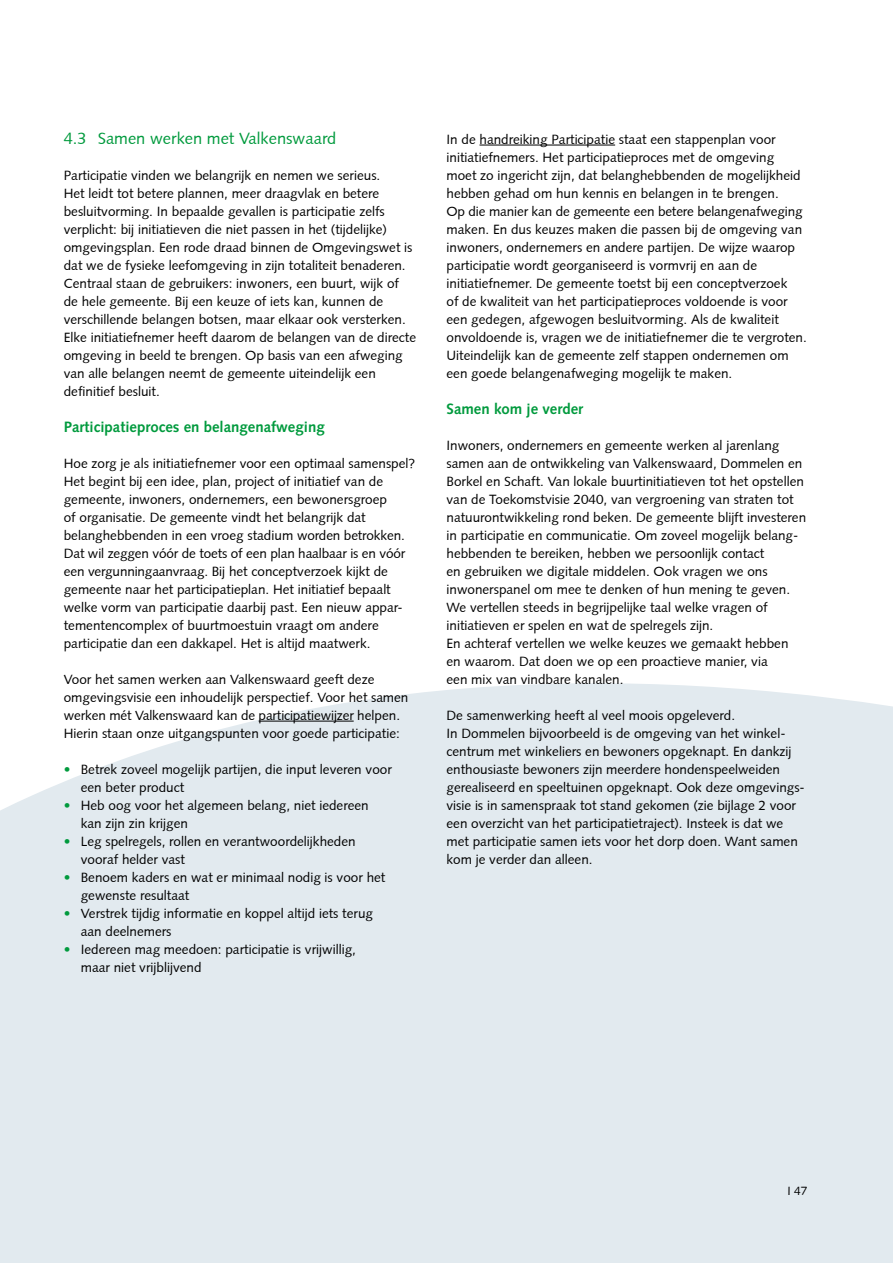
<style>
.page{position:relative;width:893px;height:1263px;background:#fff}
.page>*{position:absolute;margin:0;border:0;box-sizing:border-box;transform-origin:0 0}
.t1{font:16.5px "Syntax";color:#009a3d}
.t2{font:700 15px "Syntax";color:#009a3d}
.Bullits{font:13.5px/18px "Syntax";color:#000}
.t3{font:12px "Syntax";color:#000}
.s1{color:#009a3d}
</style>
<div class="page">
<div style="left:0;top:683px;width:893px;height:580px;background:#e2eaef"></div>
<hr style="left:259px;top:721px;width:95px;height:1px;background:#000">
<hr style="left:479px;top:145px;width:136px;height:1px;background:#000">
<h5 class="t1" style="left:64px;top:129px;width:274px">4.3 Samen werken met Valkenswaard</h5>
<p class="Bullits" style="left:64px;top:166px;width:318px">Participatie vinden we belangrijk en nemen we serieus.</p>
<p class="Bullits" style="left:64px;top:184px;width:350px">Het leidt tot betere plannen, meer draagvlak en betere besluitvorming. In bepaalde gevallen is participatie zelfs verplicht: bij initiatieven die niet passen in het (tijdelijke) omgevingsplan. Een rode draad binnen de Omgevingswet is dat we de fysieke leefomgeving in zijn totaliteit benaderen.<br>Centraal staan de gebruikers: inwoners, een buurt, wijk of</p>
<p class="Bullits" style="left:64px;top:292px;width:354px">de hele gemeente. Bij een keuze of iets kan, kunnen de verschillende belangen botsen, maar elkaar ook versterken.<br>Elke initiatiefnemer heeft daarom de belangen van de directe omgeving in beeld te brengen. Op basis van een afweging van alle belangen neemt de gemeente uiteindelijk een definitief besluit.</p>
<h6 class="t2" style="left:64px;top:418px;width:262px">Participatieproces en belangenafweging</h6>
<p class="Bullits" style="left:64px;top:454px;width:353px">Hoe zorg je als initiatiefnemer voor een optimaal samenspel?<br>Het begint bij een idee, plan, project of initiatief van de gemeente, inwoners, ondernemers, een bewonersgroep<br>of organisatie. De gemeente vindt het belangrijk dat belanghebbenden in een vroeg stadium worden betrokken.</p>
<p class="Bullits" style="left:64px;top:544px;width:343px">Dat wil zeggen vóór de toets of een plan haalbaar is en vóór een vergunningaanvraag. Bij het conceptverzoek kijkt de gemeente naar het participatieplan. Het initiatief bepaalt welke vorm van participatie daarbij past. Een nieuw appar&shy;tementencomplex of buurtmoestuin vraagt om andere participatie dan een dakkapel. Het is altijd maatwerk.</p>
<p class="Bullits" style="left:64px;top:670px;width:346px">Voor het samen werken aan Valkenswaard geeft deze omgevingsvisie een inhoudelijk perspectief. Voor het samen werken mét Valkenswaard kan de participatiewijzer helpen.<br>Hierin staan onze uitgangspunten voor goede participatie:</p>
<p class="Bullits" style="left:81px;top:760px;width:313px;text-indent:-17px"><span class="s1">•</span> Betrek zoveel mogelijk partijen, die input leveren voor een beter product</p>
<p class="Bullits" style="left:81px;top:796px;width:289px;text-indent:-17px"><span class="s1">•</span> Heb oog voor het algemeen belang, niet iedereen kan zijn zin krijgen</p>
<p class="Bullits" style="left:81px;top:832px;width:276px;text-indent:-17px"><span class="s1">•</span> Leg spelregels, rollen en verantwoordelijkheden vooraf helder vast</p>
<p class="Bullits" style="left:81px;top:868px;width:306px;text-indent:-17px"><span class="s1">•</span> Benoem kaders en wat er minimaal nodig is voor het gewenste resultaat</p>
<p class="Bullits" style="left:81px;top:904px;width:294px;text-indent:-17px"><span class="s1">•</span> Verstrek tijdig informatie en koppel altijd iets terug aan deelnemers</p>
<p class="Bullits" style="left:81px;top:940px;width:277px;text-indent:-17px"><span class="s1">•</span> Iedereen mag meedoen: participatie is vrijwillig, maar niet vrijblijvend</p>
<p class="Bullits" style="left:446px;top:130px;width:331px">In de handreiking Participatie staat een stappenplan voor initiatiefnemers. Het participatieproces met de omgeving</p>
<p class="Bullits" style="left:446px;top:166px;width:356px">moet zo ingericht zijn, dat belanghebbenden de mogelijkheid hebben gehad om hun kennis en belangen in te brengen.</p>
<p class="Bullits" style="left:446px;top:202px;width:358px">Op die manier kan de gemeente een betere belangenafweging maken. En dus keuzes maken die passen bij de omgeving van inwoners, ondernemers en andere partijen. De wijze waarop participatie wordt georganiseerd is vormvrij en aan de initiatiefnemer. De gemeente toetst bij een conceptverzoek</p>
<p class="Bullits" style="left:446px;top:292px;width:362px">of de kwaliteit van het participatieproces voldoende is voor een gedegen, afgewogen besluitvorming. Als de kwaliteit onvoldoende is, vragen we de initiatiefnemer die te vergroten.<br>Uiteindelijk kan de gemeente zelf stappen ondernemen om een goede belangenafweging mogelijk te maken.</p>
<h6 class="t2" style="left:446px;top:400px;width:138px">Samen kom je verder</h6>
<p class="Bullits" style="left:446px;top:436px;width:361px">Inwoners, ondernemers en gemeente werken al jarenlang samen aan de ontwikkeling van Valkenswaard, Dommelen en Borkel en Schaft. Van lokale buurtinitiatieven tot het opstellen van de Toekomstvisie 2040, van vergroening van straten tot natuurontwikkeling rond beken. De gemeente blijft investeren in participatie en communicatie. Om zoveel mogelijk belang&shy;hebbenden te bereiken, hebben we persoonlijk contact</p>
<p class="Bullits" style="left:446px;top:562px;width:345px">en gebruiken we digitale middelen. Ook vragen we ons inwonerspanel om mee te denken of hun mening te geven.</p>
<p class="Bullits" style="left:446px;top:598px;width:323px">We vertellen steeds in begrijpelijke taal welke vragen of initiatieven er spelen en wat de spelregels zijn.</p>
<p class="Bullits" style="left:446px;top:634px;width:344px">En achteraf vertellen we welke keuzes we gemaakt hebben</p>
<p class="Bullits" style="left:446px;top:652px;width:323px">en waarom. Dat doen we op een proactieve manier, via</p>
<p class="Bullits" style="left:446px;top:670px;width:178px">een mix van vindbare kanalen.</p>
<p class="Bullits" style="left:446px;top:706px;width:290px">De samenwerking heeft al veel moois opgeleverd.</p>
<p class="Bullits" style="left:446px;top:724px;width:341px">In Dommelen bijvoorbeeld is de omgeving van het winkel-</p>
<p class="Bullits" style="left:446px;top:742px;width:360px">centrum met winkeliers en bewoners opgeknapt. En dankzij enthousiaste bewoners zijn meerdere hondenspeelweiden gerealiseerd en speeltuinen opgeknapt. Ook deze omgevings&shy;visie is in samenspraak tot stand gekomen (zie bijlage 2 voor een overzicht van het participatietraject). Insteek is dat we met participatie samen iets voor het dorp doen. Want samen kom je verder dan alleen.</p>
<p class="t3" style="left:787px;top:1184px;width:22px">I 47</p>
</div>
